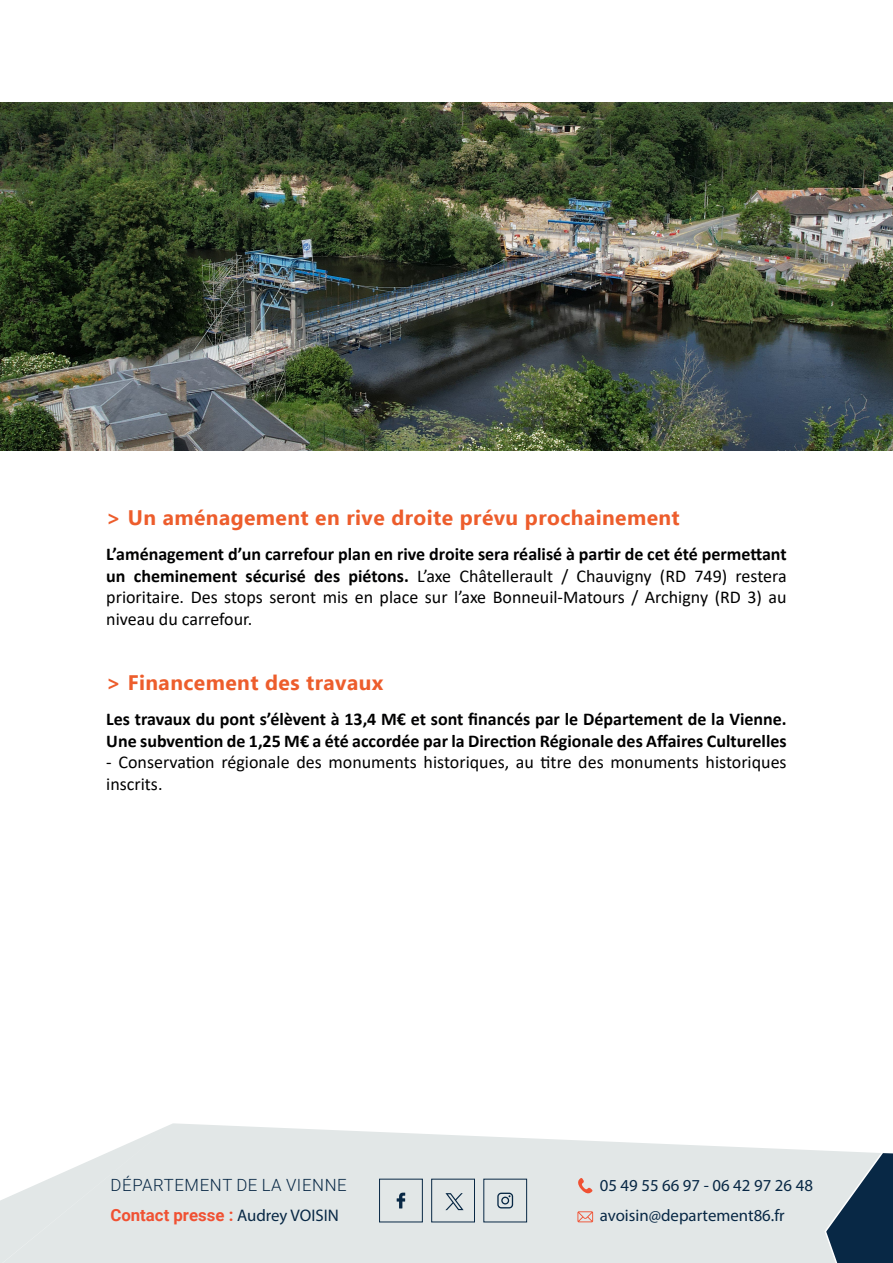
<style>
.page{position:relative;width:893px;height:1263px;background:#fff}
.page>*{position:absolute;margin:0;border:0;box-sizing:border-box;transform-origin:0 0}
.Titre1{font:700 21px "Ebrima";letter-spacing:.02em;color:#ed5d2c}
.t1{font:18px/21.6px "Calibri";color:#000001}
.t2{font:700 18px/21.6px "Calibri";color:#000001}
.t3{font:300 16.8px/30px "Roboto";letter-spacing:.035em;color:#082845}
.t4{font:16.8px/30px "Myriad Pro";color:#082845}
.s1{font-weight:700}
.s2{font-weight:700;color:#f05133}
.s3{font-family:"Myriad Pro";font-weight:400}
</style>
<div class="page">
<svg style="left:0;top:1123px;width:825px;height:140px;fill:#e2e7e7"></svg>
<svg style="left:578px;top:1177px;width:15px;height:16px"></svg>
<svg style="left:577px;top:1211px;width:16px;height:11px"></svg>
<svg style="left:397px;top:1192px;width:8px;height:16px"></svg>
<div style="left:379px;top:1179px;width:44px;height:43px;border:1px solid #082845"></div>
<div style="left:431px;top:1179px;width:44px;height:43px;border:1px solid #082845"></div>
<svg style="left:497px;top:1192px;width:16px;height:16px"></svg>
<svg style="left:824px;top:1151px;width:69px;height:112px"></svg>
<svg style="left:445px;top:1193px;width:19px;height:17px"></svg>
<img style="left:0;top:102px;width:893px;height:349px">
<p class="Titre1" style="left:106px;top:501px;width:575px">&gt; Un aménagement en rive droite prévu prochainement</p>
<p class="t1" style="left:106px;top:543px;width:682px;text-align:justify"><span class="s1">L’aménagement d’un carrefour plan en rive droite sera réalisé à partir de cet été permettant un cheminement sécurisé des piétons.</span> L’axe Châtellerault / Chauvigny (RD 749) restera prioritaire. Des stops seront mis en place sur l’axe Bonneuil-Matours / Archigny (RD 3) au niveau du carrefour.</p>
<p class="Titre1" style="left:106px;top:666px;width:279px">&gt; Financement des travaux</p>
<p class="t2" style="left:106px;top:708px;width:682px">Les travaux du pont s’élèvent à 13,4 M€ et sont financés par le Département de la Vienne.<br>Une subvention de 1,25 M€ a été accordée par la Direction Régionale des Affaires Culturelles</p>
<p class="t1" style="left:106px;top:751px;width:682px">- Conservation régionale des monuments historiques, au titre des monuments historiques inscrits.</p>
<p class="t3" style="left:110px;top:1170px;width:238px">DÉPARTEMENT DE LA VIENNE<br><span class="s2">Contact presse :</span> <span class="s3">Audrey VOISIN</span></p>
<p class="t4" style="left:600px;top:1170px;width:215px">05 49 55 66 97 - 06 42 97 26 48 avoisin@departement86.fr</p>
</div>
